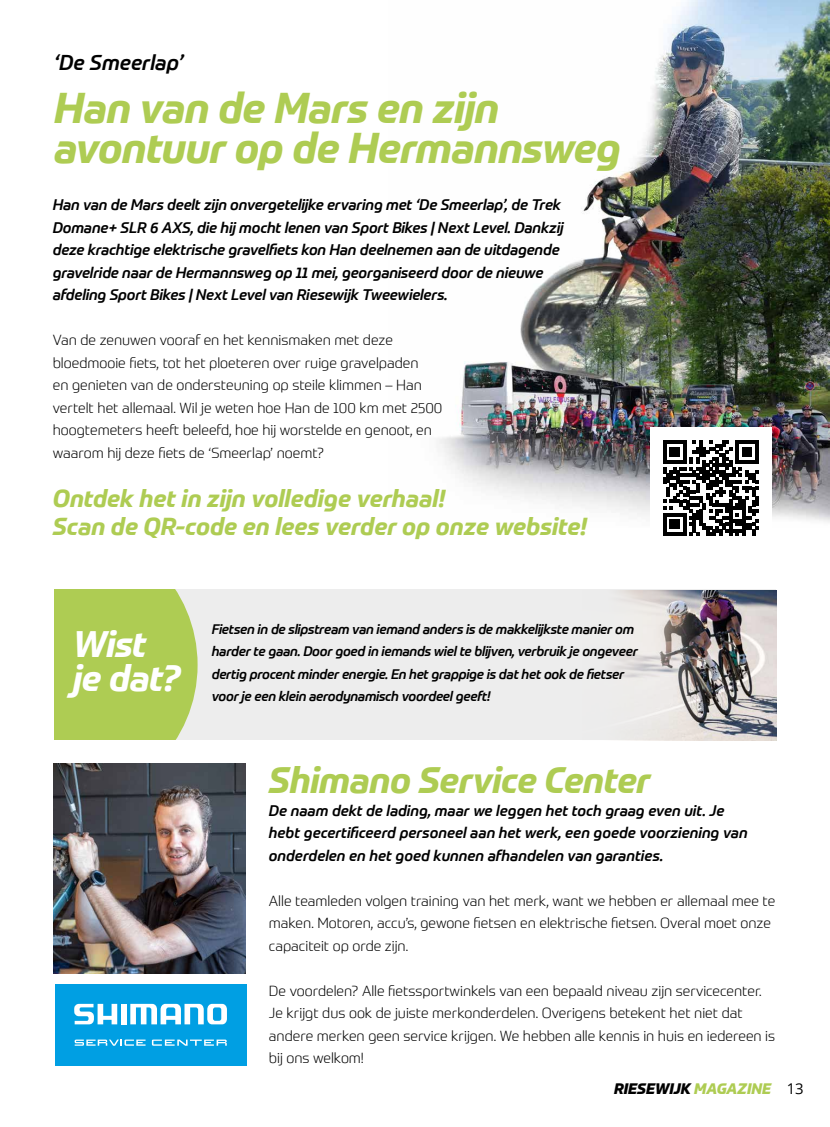
<style>
.page{position:relative;width:830px;height:1127px;background:#fff}
.page>*{position:absolute;margin:0;border:0;box-sizing:border-box;transform-origin:0 0}
.t1{font:italic 700 42px/40.5px "Prometo";letter-spacing:-.01em;color:#aecc53}
.t2{font:italic 700 36px "Prometo";letter-spacing:-.01em;color:#aecc53}
.t3{font:italic 700 36px/34.5px "Prometo";letter-spacing:-.01em;color:#fff}
.t4{font:italic 700 24px/28.5px "Prometo";color:#aecc53}
.t5{font:italic 500 21px "Prometo";color:#000}
.t6{font:italic 500 15px/22.5px "Prometo";letter-spacing:-.01em;color:#000}
.t7{font:italic 800 14.85px "Prometo";color:#000}
.t8{font:300 14.25px/22.5px "Prometo";color:#000}
.t9{font:italic 500 13.5px/22.5px "Prometo";letter-spacing:-.02em;color:#000}
.s1{color:#aecc53}
.s2{font-family:"Open Sans";font-weight:400;font-style:normal}
</style>
<div class="page">
<img style="left:439px;top:0;width:390px;height:522px">
<div style="left:649px;top:427px;width:122px;height:122px;background:#fff"></div>
<svg style="left:663px;top:441px;width:95px;height:95px"></svg>
<div style="left:55px;top:984px;width:191px;height:82px;background:#009fe3"></div>
<svg style="left:74px;top:1004px;width:43px;height:20px"></svg>
<div style="left:121px;top:1004px;width:6px;height:20px;background:#fff"></div>
<svg style="left:130px;top:1004px;width:97px;height:20px"></svg>
<svg style="left:75px;top:1039px;width:70px;height:7px"></svg>
<svg style="left:152px;top:1039px;width:75px;height:7px"></svg>
<img style="left:53px;top:764px;width:192px;height:210px">
<div style="left:54px;top:590px;width:721px;height:150px;background:#ededed"></div>
<div style="left:54px;top:590px;width:143px;height:150px;background:#aecc53"></div>
<img style="left:613px;top:591px;width:163px;height:150px">
<h3 class="t5" style="left:54px;top:50px;width:131px">‘De Smeerlap’</h3>
<h1 class="t1" style="left:54px;top:87px;width:568px">Han van de Mars en zijn avontuur op de Hermannsweg</h1>
<p class="t6" style="left:53px;top:194px;width:512px">Han van de Mars deelt zijn onvergetelijke ervaring met ‘De Smeerlap’, de Trek Domane+ SLR 6 AXS, die hij mocht lenen van Sport Bikes | Next Level. Dankzij deze krachtige elektrische gravelfiets kon Han deelnemen aan de uitdagende gravelride naar de Hermannsweg op 11 mei, georganiseerd door de nieuwe afdeling Sport Bikes | Next Level van Riesewijk Tweewielers.</p>
<p class="t8" style="left:53px;top:329px;width:391px">Van de zenuwen vooraf en het kennismaken met deze bloedmooie fiets, tot het ploeteren over ruige gravelpaden<br>en genieten van de ondersteuning op steile klimmen – Han vertelt het allemaal. Wil je weten hoe Han de 100 km met 2500 hoogtemeters heeft beleefd, hoe hij worstelde en genoot, en waarom hij deze fiets de ‘Smeerlap’ noemt?</p>
<h3 class="t4" style="left:53px;top:484px;width:535px">Ontdek het in zijn volledige verhaal!<br>Scan de QR-code en lees verder op onze website!</h3>
<h2 class="t3" style="left:73px;top:626px;width:108px">Wist je dat?</h2>
<p class="t9" style="left:212px;top:617px;width:427px">Fietsen in de slipstream van iemand anders is de makkelijkste manier om harder te gaan. Door goed in iemands wiel te blijven, verbruik je ongeveer dertig procent minder energie. En het grappige is dat het ook de fietser voor je een klein aerodynamisch voordeel geeft!</p>
<h2 class="t2" style="left:269px;top:758px;width:383px">Shimano Service Center</h2>
<p class="t6" style="left:269px;top:799px;width:480px">De naam dekt de lading, maar we leggen het toch graag even uit. Je hebt gecertificeerd personeel aan het werk, een goede voorziening van onderdelen en het goed kunnen afhandelen van garanties.</p>
<p class="t8" style="left:269px;top:889px;width:507px">Alle teamleden volgen training van het merk, want we hebben er allemaal mee te maken. Motoren, accu’s, gewone fietsen en elektrische fietsen. Overal moet onze capaciteit op orde zijn.</p>
<p class="t8" style="left:269px;top:979px;width:507px">De voordelen? Alle fietssportwinkels van een bepaald niveau zijn servicecenter.<br>Je krijgt dus ook de juiste merkonderdelen. Overigens betekent het niet dat andere merken geen service krijgen. We hebben alle kennis in huis en iedereen is bij ons welkom!</p>
<p class="t7" style="left:613px;top:1080px;width:191px">RIESEWIJK <span class="s1">MAGAZINE</span> <span class="s2">13</span></p>
</div>
